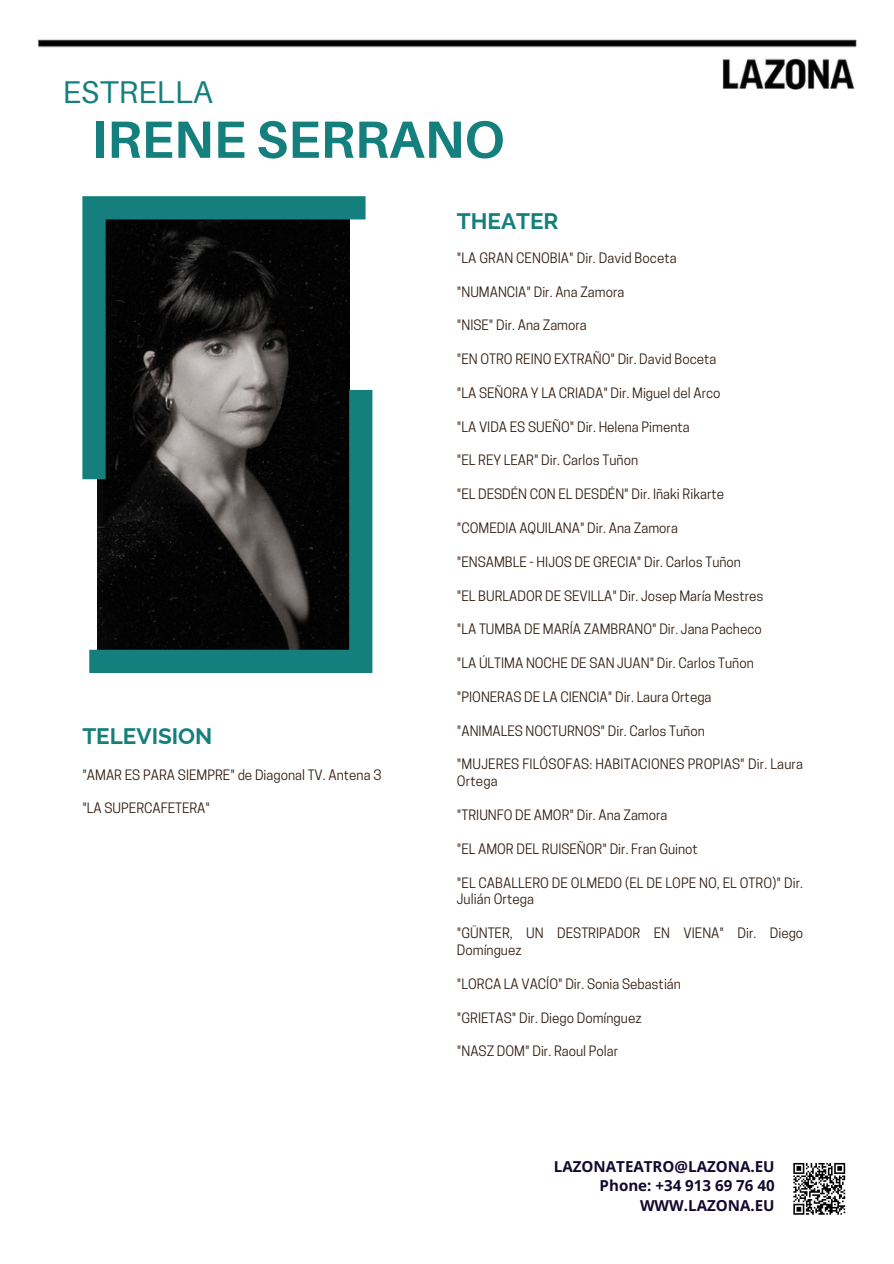
<style>
.page{position:relative;width:894px;height:1264px;background:#fff}
.page>*{position:absolute;margin:0;border:0;box-sizing:border-box;transform-origin:0 0}
.t1{font:700 52.5px "Aileron";color:#157f7e}
.t2{font:31.5px "Aileron";color:#157f7e}
.t3{font:700 22.5px "Raleway";color:#157f7e}
.t4{font:700 15.15px/19.2px "Open Sans";color:#13082e;text-align:right}
.t5{font:13.5px/16.8px "Cooper Hewitt";color:#311d11}
</style>
<div class="page">
<img style="left:38px;top:39px;width:818px;height:51px">
<svg style="left:89px;top:390px;width:283px;height:283px;background:#1d3231"></svg>
<svg style="left:82px;top:196px;width:283px;height:283px;background:#2c3d3c"></svg>
<svg style="left:793px;top:1162px;width:53px;height:53px"></svg>
<h2 class="t2" style="left:62px;top:73px;width:152px">ESTRELLA</h2>
<h1 class="t1" style="left:92px;top:107px;width:414px">IRENE SERRANO</h1>
<h3 class="t3" style="left:82px;top:723px;width:131px">TELEVISION</h3>
<p class="t5" style="left:82px;top:768px;width:300px">"AMAR ES PARA SIEMPRE" de Diagonal TV. Antena 3</p>
<p class="t5" style="left:82px;top:800px;width:129px">"LA SUPERCAFETERA"</p>
<h3 class="t3" style="left:457px;top:208px;width:103px">THEATER</h3>
<p class="t5" style="left:457px;top:251px;width:221px">"LA GRAN CENOBIA" Dir. David Boceta</p>
<p class="t5" style="left:457px;top:285px;width:169px">"NUMANCIA" Dir. Ana Zamora</p>
<p class="t5" style="left:457px;top:318px;width:131px">"NISE" Dir. Ana Zamora</p>
<p class="t5" style="left:457px;top:352px;width:261px">"EN OTRO REINO EXTRAÑO" Dir. David Boceta</p>
<p class="t5" style="left:457px;top:386px;width:265px">"LA SEÑORA Y LA CRIADA" Dir. Miguel del Arco</p>
<p class="t5" style="left:457px;top:420px;width:234px">"LA VIDA ES SUEÑO" Dir. Helena Pimenta</p>
<p class="t5" style="left:457px;top:453px;width:183px">"EL REY LEAR" Dir. Carlos Tuñon</p>
<p class="t5" style="left:457px;top:487px;width:269px">"EL DESDÉN CON EL DESDÉN" Dir. Iñaki Rikarte</p>
<p class="t5" style="left:457px;top:521px;width:222px">"COMEDIA AQUILANA" Dir. Ana Zamora</p>
<p class="t5" style="left:457px;top:555px;width:285px">"ENSAMBLE - HIJOS DE GRECIA" Dir. Carlos Tuñon</p>
<p class="t5" style="left:457px;top:588px;width:308px">"EL BURLADOR DE SEVILLA" Dir. Josep María Mestres</p>
<p class="t5" style="left:457px;top:622px;width:306px">"LA TUMBA DE MARÍA ZAMBRANO" Dir. Jana Pacheco</p>
<p class="t5" style="left:457px;top:656px;width:298px">"LA ÚLTIMA NOCHE DE SAN JUAN" Dir. Carlos Tuñon</p>
<p class="t5" style="left:457px;top:690px;width:256px">"PIONERAS DE LA CIENCIA" Dir. Laura Ortega</p>
<p class="t5" style="left:457px;top:723px;width:249px">"ANIMALES NOCTURNOS" Dir. Carlos Tuñon</p>
<p class="t5" style="left:457px;top:757px;width:347px">"MUJERES FILÓSOFAS: HABITACIONES PROPIAS" Dir. Laura<br>Ortega</p>
<p class="t5" style="left:457px;top:808px;width:212px">"TRIUNFO DE AMOR" Dir. Ana Zamora</p>
<p class="t5" style="left:457px;top:842px;width:242px">"EL AMOR DEL RUISEÑOR" Dir. Fran Guinot</p>
<p class="t5" style="left:457px;top:875px;width:348px">"EL CABALLERO DE OLMEDO (EL DE LOPE NO, EL OTRO)" Dir.<br>Julián Ortega</p>
<p class="t5" style="left:457px;top:926px;width:348px">"GÜNTER, UN DESTRIPADOR EN VIENA" Dir. Diego<br>Domínguez</p>
<p class="t5" style="left:457px;top:977px;width:225px">"LORCA LA VACÍO" Dir. Sonia Sebastián</p>
<p class="t5" style="left:457px;top:1010px;width:186px">"GRIETAS" Dir. Diego Domínguez</p>
<p class="t5" style="left:457px;top:1044px;width:163px">"NASZ DOM" Dir. Raoul Polar</p>
<p class="t4" style="left:553px;top:1156px;width:222px">LAZONATEATRO@LAZONA.EU<br>Phone: +34 913 69 76 40<br>WWW.LAZONA.EU</p>
</div>
